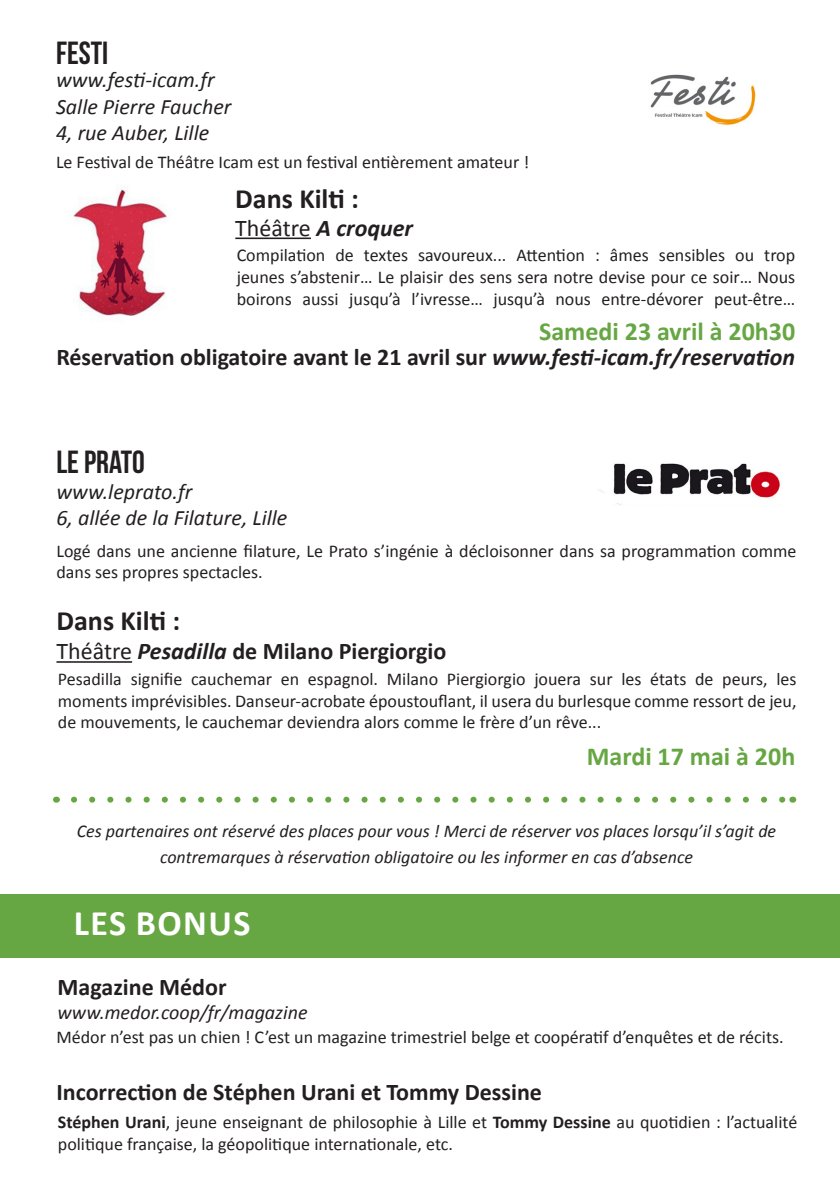
<style>
.page{position:relative;width:840px;height:1191px;background:#fff}
.page>*{position:absolute;margin:0;border:0;box-sizing:border-box;transform-origin:0 0}
.t1{font:700 36px "Calibri";letter-spacing:.04em;color:#fff}
.t2{font:32px "Bebas Neue";color:#231f20}
.t3{font:700 28px "Calibri";color:#231f20}
.t4{font:700 26px "Calibri";color:#67a743}
.t5{font:700 24px "Calibri";color:#231f20}
.t6{font:italic 700 24px "Calibri";color:#231f20}
.t7{font:italic 22px "Calibri";color:#231f20}
.t8{font:italic 20px "Calibri";color:#231f20}
.t9{font:18px/21.6px "Calibri";color:#231f20;text-align:justify}
.t10{font:italic 18px/26px "Calibri";color:#231f20;text-align:center}
.s1{font-weight:400;font-style:normal}
.s2{font-style:italic}
.s3{font-weight:400}
.s4{font-weight:700}
</style>
<div class="page">
<hr style="left:235px;top:237px;width:76px;height:2px;background:#231f20">
<div style="left:0;top:895px;width:839px;height:63px;background:#67a743"></div>
<img style="left:71px;top:185px;width:96px;height:134px">
<img style="left:650px;top:74px;width:106px;height:51px">
<img style="left:599px;top:463px;width:181px;height:43px">
<hr style="left:56px;top:661px;width:76px;height:2px;background:#231f20">
<svg style="left:74px;top:796px;width:708px;height:6px"></svg>
<p class="t2" style="left:56px;top:35px;width:54px">FESTI</p>
<p class="t7" style="left:56px;top:65px;width:160px">www.festi-icam.fr</p>
<p class="t7" style="left:56px;top:91px;width:177px">Salle Pierre Faucher</p>
<p class="t7" style="left:56px;top:117px;width:155px">4, rue Auber, Lille</p>
<p class="t9" style="left:56px;top:150px;width:474px">Le Festival de Théâtre Icam est un festival entièrement amateur !</p>
<p class="t3" style="left:235px;top:179px;width:125px">Dans Kilti :</p>
<p class="t6" style="left:235px;top:211px;width:179px"><span class="s1">Théâtre</span> A croquer</p>
<p class="t9" style="left:236px;top:244px;width:559px">Compilation de textes savoureux... Attention : âmes sensibles ou trop jeunes s’abstenir… Le plaisir des sens sera notre devise pour ce soir… Nous boirons aussi jusqu’à l’ivresse… jusqu’à nous entre-dévorer peut-être…</p>
<p class="t4" style="left:539px;top:313px;width:257px">Samedi 23 avril à 20h30</p>
<p class="t5" style="left:56px;top:339px;width:740px">Réservation obligatoire avant le 21 avril sur <span class="s2">www.festi-icam.fr/reservation</span></p>
<p class="t2" style="left:56px;top:444px;width:90px">LE PRATO</p>
<p class="t7" style="left:56px;top:476px;width:137px">www.leprato.fr</p>
<p class="t7" style="left:56px;top:503px;width:232px">6, allée de la Filature, Lille</p>
<p class="t9" style="left:56px;top:539px;width:741px">Logé dans une ancienne filature, Le Prato s’ingénie à décloisonner dans sa programmation comme dans ses propres spectacles.</p>
<p class="t3" style="left:56px;top:601px;width:125px">Dans Kilti :</p>
<p class="t5" style="left:56px;top:634px;width:391px"><span class="s3">Théâtre</span> <span class="s2">Pesadilla</span> de Milano Piergiorgio</p>
<p class="t9" style="left:58px;top:667px;width:739px">Pesadilla signifie cauchemar en espagnol. Milano Piergiorgio jouera sur les états de peurs, les moments imprévisibles. Danseur-acrobate époustouflant, il usera du burlesque comme ressort de jeu, de mouvements, le cauchemar deviendra alors comme le frère d’un rêve...</p>
<p class="t4" style="left:586px;top:738px;width:210px">Mardi 17 mai à 20h</p>
<p class="t10" style="left:77px;top:817px;width:700px">Ces partenaires ont réservé des places pour vous ! Merci de réserver vos places lorsqu’il s’agit de contremarques à réservation obligatoire ou les informer en cas d’absence</p>
<p class="t1" style="left:74px;top:897px;width:178px">LES BONUS</p>
<p class="t5" style="left:58px;top:969px;width:170px">Magazine Médor</p>
<p class="t8" style="left:58px;top:998px;width:251px">www.medor.coop/fr/magazine</p>
<p class="t9" style="left:56px;top:1025px;width:728px">Médor n’est pas un chien ! C’est un magazine trimestriel belge et coopératif d’enquêtes et de récits.</p>
<p class="t5" style="left:56px;top:1075px;width:486px">Incorrection de Stéphen Urani et Tommy Dessine</p>
<p class="t9" style="left:58px;top:1110px;width:740px"><span class="s4">Stéphen Urani</span>, jeune enseignant de philosophie à Lille et <span class="s4">Tommy Dessine</span> au quotidien : l’actualité politique française, la géopolitique internationale, etc.</p>
</div>
